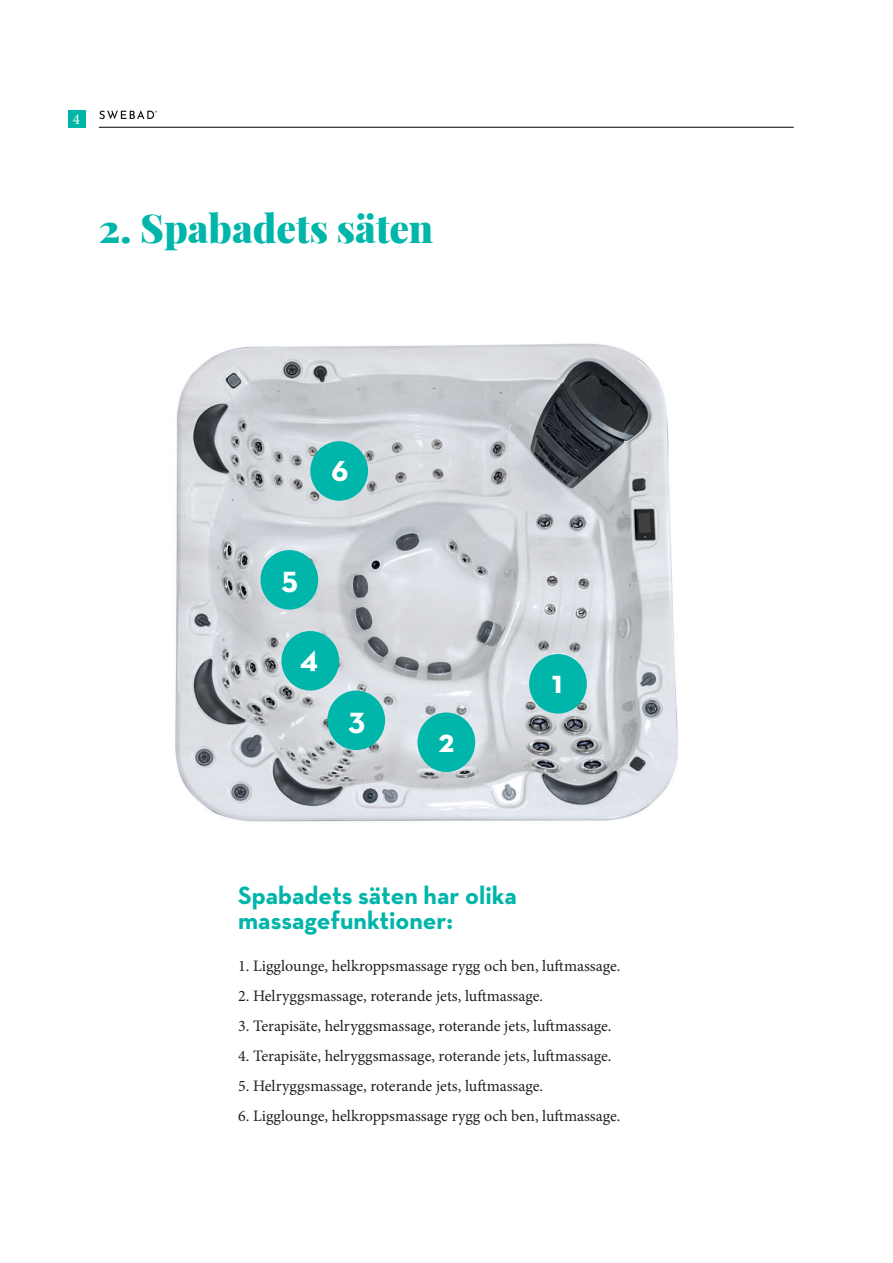
<style>
.page{position:relative;width:893px;height:1263px;background:#fff}
.page>*{position:absolute;margin:0;border:0;box-sizing:border-box;transform-origin:0 0}
.t1{font:39px "Playfair Display";color:#00b5a9}
.t2{font:700 33px "Neutra Text";color:#fff}
.t3{font:700 25.5px "Neutra Text";color:#00b5a9}
.t4{font:16.05px "Minion Pro";letter-spacing:-.005em;color:#231f20}
.t5{font:15px "Minion Pro";color:#fff}
</style>
<div class="page">
<img style="left:175px;top:343px;width:503px;height:479px">
<div style="left:529px;top:654px;width:58px;height:59px;background:#00b5a9;border-radius:50%"></div>
<div style="left:417px;top:712px;width:58px;height:60px;background:#00b5a9;border-radius:50%"></div>
<div style="left:327px;top:690px;width:58px;height:60px;background:#00b5a9;border-radius:50%"></div>
<div style="left:281px;top:631px;width:58px;height:59px;background:#00b5a9;border-radius:50%"></div>
<div style="left:260px;top:550px;width:58px;height:60px;background:#00b5a9;border-radius:50%"></div>
<div style="left:310px;top:441px;width:58px;height:60px;background:#00b5a9;border-radius:50%"></div>
<hr style="left:99px;top:127px;width:695px;height:1px;background:#000001">
<div style="left:68px;top:111px;width:17px;height:17px;background:#00b5a9"></div>
<svg style="left:99px;top:110px;width:58px;height:9px"></svg>
<p class="t5" style="left:73px;top:110px;width:9px">4</p>
<p class="t1" style="left:99px;top:197px;width:336px">2. Spabadets säten</p>
<p class="t2" style="left:331px;top:449px;width:19px">6</p>
<p class="t2" style="left:281px;top:558px;width:18px">5</p>
<p class="t2" style="left:300px;top:636px;width:20px">4</p>
<p class="t2" style="left:348px;top:698px;width:19px">3</p>
<p class="t2" style="left:438px;top:720px;width:17px">2</p>
<p class="t2" style="left:552px;top:661px;width:12px">1</p>
<p class="t3" style="left:238px;top:879px;width:280px">Spabadets säten har olika</p>
<p class="t3" style="left:238px;top:904px;width:217px">massagefunktioner:</p>
<p class="t4" style="left:238px;top:955px;width:384px">1. Ligglounge, helkroppsmassage rygg och ben, luftmassage.</p>
<p class="t4" style="left:238px;top:985px;width:307px">2. Helryggsmassage, roterande jets, luftmassage.</p>
<p class="t4" style="left:238px;top:1015px;width:375px">3. Terapisäte, helryggsmassage, roterande jets, luftmassage.</p>
<p class="t4" style="left:238px;top:1045px;width:375px">4. Terapisäte, helryggsmassage, roterande jets, luftmassage.</p>
<p class="t4" style="left:238px;top:1075px;width:307px">5. Helryggsmassage, roterande jets, luftmassage.</p>
<p class="t4" style="left:238px;top:1105px;width:384px">6. Ligglounge, helkroppsmassage rygg och ben, luftmassage.</p>
</div>
